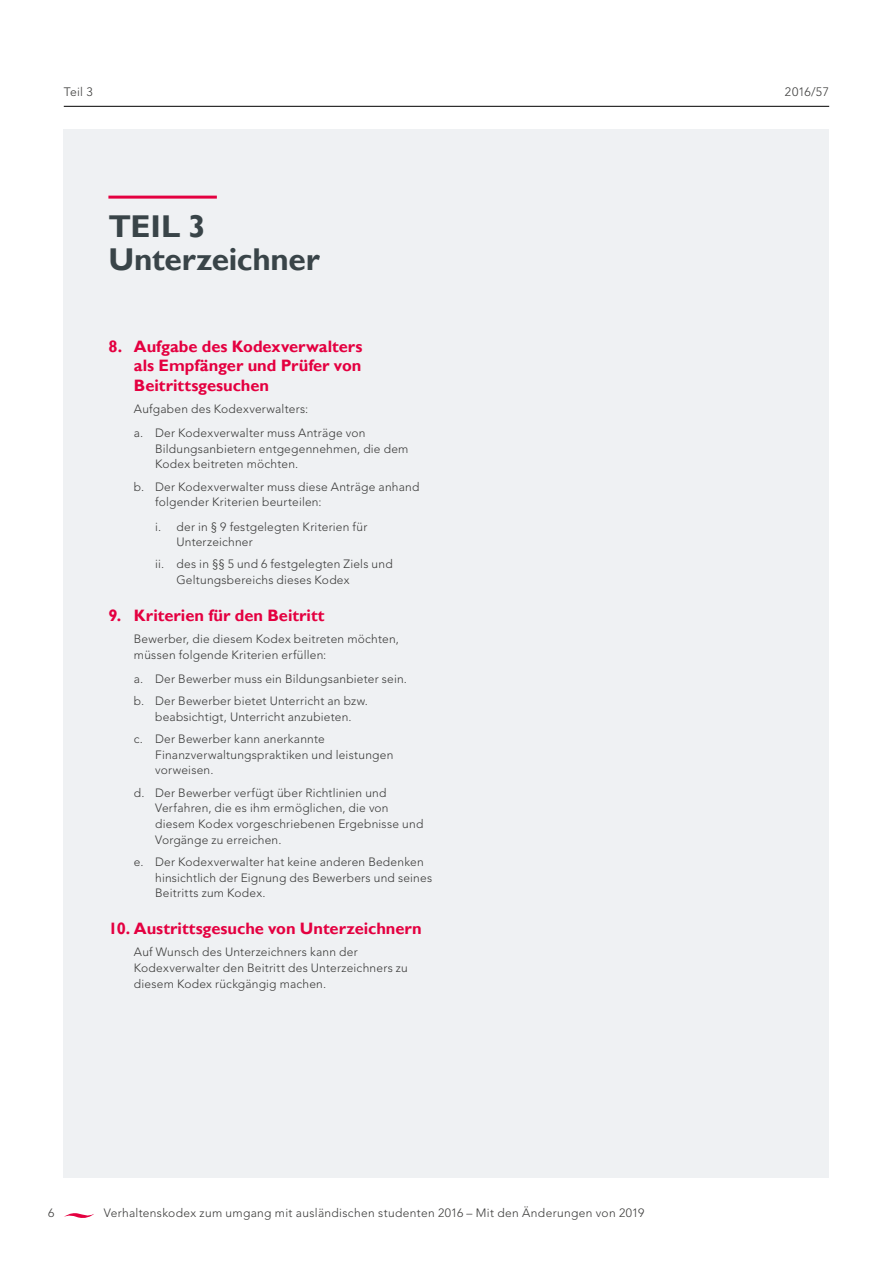
<style>
.page{position:relative;width:893px;height:1263px;background:#fff}
.page>*{position:absolute;margin:0;border:0;box-sizing:border-box;transform-origin:0 0}
.t1{font:700 31.5px/33px "Gill Sans";letter-spacing:-.005em;color:#394448}
.t2{font:700 16.5px/19.5px "Gill Sans";color:#e40040;text-align:justify}
.t3{font:300 12.15px "Avenir LT Pro";letter-spacing:.015em;color:#3c3c3b}
.t4{font:300 12px/15.8px "Avenir LT Pro";letter-spacing:.02em;color:#3c3c3b}
</style>
<div class="page">
<hr style="left:64px;top:106px;width:765px;height:1px;background:#000">
<div style="left:64px;top:130px;width:765px;height:1048px;background:#eff1f3"></div>
<svg style="left:64px;top:1213px;width:30px;height:5px"></svg>
<hr style="left:108px;top:196px;width:109px;height:3px;background:#e40040">
<p class="t3" style="left:64px;top:85px;width:30px">Teil 3</p>
<h1 class="t1" style="left:108px;top:211px;width:213px">TEIL 3<br>Unterzeichner</h1>
<h2 class="t2" style="left:134px;top:337px;width:230px;text-indent:-26px">8. Aufgabe des Kodexverwalters als Empfänger und Prüfer von Beitrittsgesuchen</h2>
<p class="t4" style="left:134px;top:396px;width:233px;line-height:24.3px">Aufgaben des Kodexverwalters:<br>a. Der Kodexverwalter muss Anträge von</p>
<p class="t4" style="left:155px;top:441px;width:255px">Bildungsanbietern entgegennehmen, die dem<br>Kodex beitreten möchten.</p>
<p class="t4" style="left:155px;top:479px;width:266px;text-indent:-21px">b. Der Kodexverwalter muss diese Anträge anhand folgender Kriterien beurteilen:</p>
<p class="t4" style="left:176px;top:519px;width:192px;text-indent:-21px">i. der in § 9 festgelegten Kriterien für<br>Unterzeichner</p>
<p class="t4" style="left:176px;top:556px;width:218px;text-indent:-21px">ii. des in §§ 5 und 6 festgelegten Ziels und<br>Geltungsbereichs dieses Kodex</p>
<h2 class="t2" style="left:108px;top:606px;width:218px">9. Kriterien für den Beitritt</h2>
<p class="t4" style="left:134px;top:631px;width:266px">Bewerber, die diesem Kodex beitreten möchten, müssen folgende Kriterien erfüllen:</p>
<p class="t4" style="left:134px;top:668px;width:274px;line-height:22.2px">a. Der Bewerber muss ein Bildungsanbieter sein. b. Der Bewerber bietet Unterricht an bzw.</p>
<p class="t4" style="left:134px;top:705px;width:219px;line-height:22.2px;text-indent:21px">beabsichtigt, Unterricht anzubieten. c. Der Bewerber kann anerkannte</p>
<p class="t4" style="left:155px;top:747px;width:240px">Finanzverwaltungspraktiken und leistungen vorweisen.</p>
<p class="t4" style="left:155px;top:784px;width:270px;text-indent:-21px">d. Der Bewerber verfügt über Richtlinien und Verfahren, die es ihm ermöglichen, die von diesem Kodex vorgeschriebenen Ergebnisse und Vorgänge zu erreichen.</p>
<p class="t4" style="left:155px;top:854px;width:278px;text-indent:-21px">e. Der Kodexverwalter hat keine anderen Bedenken hinsichtlich der Eignung des Bewerbers und seines<br>Beitritts zum Kodex.</p>
<h2 class="t2" style="left:108px;top:919px;width:315px">10. Austrittsgesuche von Unterzeichnern</h2>
<p class="t4" style="left:134px;top:944px;width:275px">Auf Wunsch des Unterzeichners kann der<br>Kodexverwalter den Beitritt des Unterzeichners zu diesem Kodex rückgängig machen.</p>
<p class="t4" style="left:48px;top:1205px;width:8px">6</p>
<p class="t4" style="left:104px;top:1205px;width:542px">Verhaltenskodex zum umgang mit ausländischen studenten 2016 – Mit den Änderungen von 2019</p>
<p class="t3" style="left:785px;top:85px;width:46px">2016/57</p>
</div>
